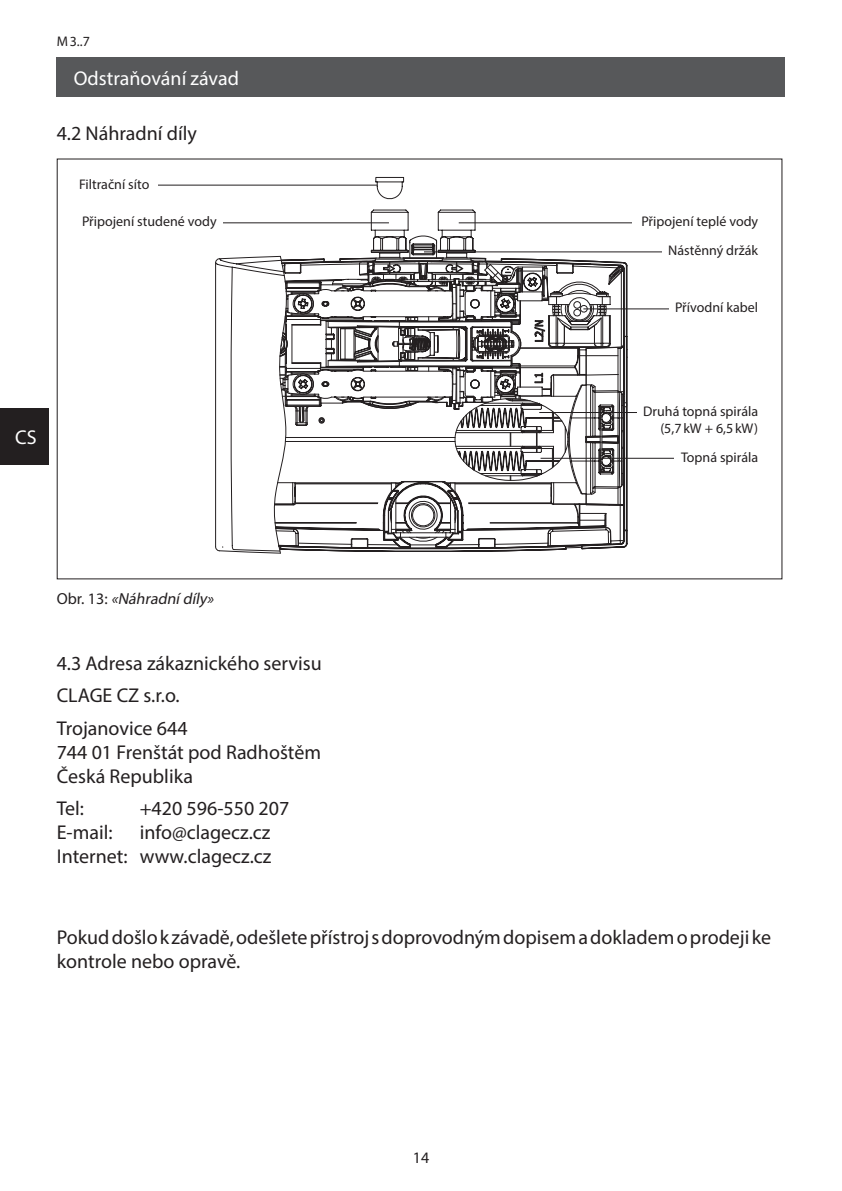
<style>
.page{position:relative;width:842px;height:1191px;background:#fff}
.page>*{position:absolute;margin:0;border:0;box-sizing:border-box;transform-origin:0 0}
._1_Body{font:20px/24px "Myriad Pro";color:#231f20}
.Kapitelformat_Lebend{font:20px "Myriad Pro";color:#fff}
._4_Body_fett{font:20px "Myriad Pro";color:#231f20}
.t1{font:italic 16px "Myriad Pro";color:#231f20}
.t2{font:16px "Myriad Pro";color:#231f20}
.t3{font:14px/16.8px "Myriad Pro";color:#231f20;text-align:right}
.s1{font-style:normal}
</style>
<div class="page">
<div style="left:0;top:408px;width:48px;height:57px;background:#231f20"></div>
<div style="left:57px;top:57px;width:728px;height:39px;background:#57585a"></div>
<hr style="left:583px;top:308px;width:127px;height:1px;background:#231f20">
<hr style="left:424px;top:251px;width:290px;height:1px;background:#231f20">
<hr style="left:539px;top:412px;width:173px;height:1px;background:#231f20">
<svg style="left:375px;top:177px;width:30px;height:23px"></svg>
<svg style="left:215px;top:209px;width:412px;height:344px"></svg>
<hr style="left:96px;top:185px;width:281px;height:1px;background:#231f20">
<hr style="left:158px;top:222px;width:231px;height:1px;background:#231f20">
<hr style="left:459px;top:222px;width:218px;height:1px;background:#231f20">
<hr style="left:541px;top:458px;width:169px;height:1px;background:#231f20">
<div style="left:638px;top:400px;width:125px;height:44px;background:#fff"></div>
<div style="left:669px;top:296px;width:94px;height:22px;background:#fff"></div>
<div style="left:662px;top:239px;width:101px;height:22px;background:#fff"></div>
<div style="left:74px;top:210px;width:149px;height:22px;background:#fff"></div>
<div style="left:632px;top:210px;width:131px;height:22px;background:#fff"></div>
<div style="left:674px;top:446px;width:89px;height:21px;background:#fff"></div>
<div style="left:74px;top:173px;width:84px;height:21px;background:#fff"></div>
<p class="t3" style="left:57px;top:32px;width:35px">M3..7</p>
<p class="Kapitelformat_Lebend" style="left:74px;top:66px;width:167px">Odstraňování závad</p>
<p class="_1_Body" style="left:57px;top:121px;width:142px">4.2 Náhradní díly</p>
<p class="t3" style="left:79px;top:175px;width:72px">Filtrační síto</p>
<p class="t3" style="left:82px;top:213px;width:136px">Připojení studené vody</p>
<p class="t3" style="left:641px;top:213px;width:118px">Připojení teplé vody</p>
<p class="t3" style="left:668px;top:242px;width:91px">Nástěnný držák</p>
<p class="t3" style="left:675px;top:299px;width:85px">Přívodní kabel</p>
<p class="Kapitelformat_Lebend" style="left:15px;top:424px;width:23px">CS</p>
<p class="t3" style="left:643px;top:402px;width:116px">Druhá topná spirála (5,7 kW + 6,5 kW)</p>
<p class="t3" style="left:681px;top:448px;width:79px">Topná spirála</p>
<p class="t1" style="left:57px;top:588px;width:162px"><span class="s1">O b r. 1 3 :</span> «Náhradnídíly»</p>
<p class="_1_Body" style="left:57px;top:651px;width:267px">4.3 Adresa zákaznického servisu</p>
<p class="_4_Body_fett" style="left:57px;top:683px;width:124px">CLAGE CZ s.r.o.</p>
<p class="_1_Body" style="left:57px;top:716px;width:266px">Trojanovice 644<br>744 01 Frenštát pod Radhoštěm<br>Česká Republika</p>
<p class="_1_Body" style="left:57px;top:796px;width:29px">Tel:</p>
<p class="_1_Body" style="left:140px;top:796px;width:151px">+420 596-550 207</p>
<p class="_1_Body" style="left:57px;top:820px;width:57px">E-mail:</p>
<p class="_1_Body" style="left:57px;top:820px;width:216px;text-align:right">info@clagecz.cz<br>Internet: www.clagecz.cz</p>
<p class="_1_Body" style="left:57px;top:925px;width:716px">Pokud došlo k závadě, odešlete přístroj s doprovodným dopisem a dokladem o prodeji ke kontrole nebo opravě.</p>
<p class="t2" style="left:413px;top:1147px;width:18px">14</p>
</div>
